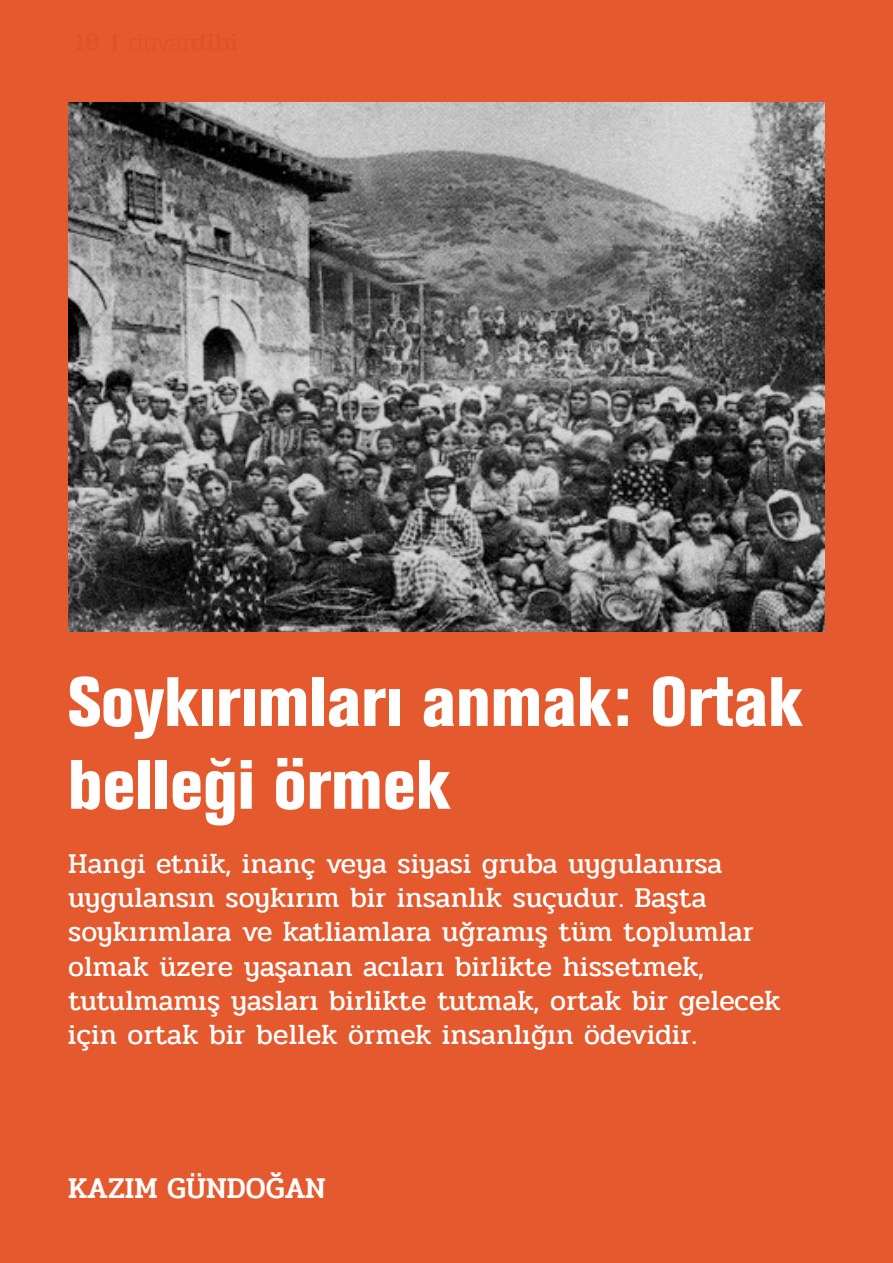
<style>
.page{position:relative;width:893px;height:1263px;background:#fff}
.page>*{position:absolute;margin:0;border:0;box-sizing:border-box;transform-origin:0 0}
.başlık{font:69px/82.8px "Akzidenz Grotesk BE Extracondense";color:#fff}
.dipnot{font:500 30px "Pridi";color:#fff}
.Spot{font:28.5px/34.2px "Pridi";letter-spacing:.01em;color:#fff}
</style>
<div class="page">
<div style="left:0;top:0;width:893px;height:1262px;background:#e55428"></div>
<img style="left:68px;top:102px;width:757px;height:529px">
<p class="başlık" style="left:68px;top:661px;width:736px">Soykırımları anmak: Ortak belleği örmek</p>
<p class="Spot" style="left:68px;top:847px;width:714px">Hangi etnik, inanç veya siyasi gruba uygulanırsa uygulansın soykırım bir insanlık suçudur. Başta soykırımlara ve katliamlara uğramış tüm toplumlar olmak üzere yaşanan acıları birlikte hissetmek, tutulmamış yasları birlikte tutmak, ortak bir gelecek için ortak bir bellek örmek insanlığın ödevidir.</p>
<p class="dipnot" style="left:68px;top:1167px;width:259px">KAZIM GÜNDOĞAN</p>
</div>
